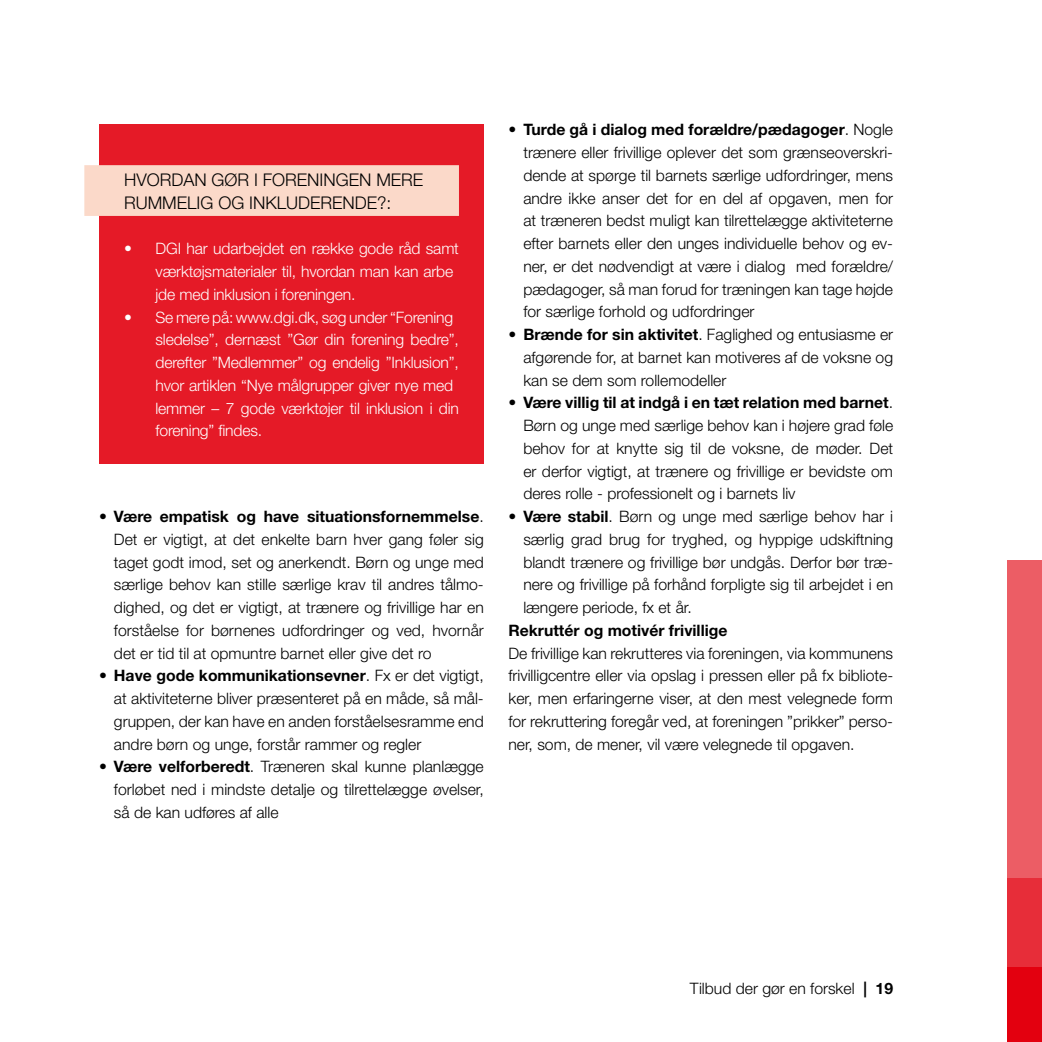
<style>
.page{position:relative;width:1042px;height:1042px;background:#fff}
.page>*{position:absolute;margin:0;border:0;box-sizing:border-box;transform-origin:0 0}
.t1{font:300 17.5px/22.8px "Helvetica Neue LT Std";color:#000}
.t2{font:300 15.75px/22.8px "Helvetica Neue LT Std";color:#000;text-align:justify}
.t3{font:300 15.75px/22.8px "Helvetica Neue LT Std";letter-spacing:-.01em;color:#fff}
.t4{font:700 15.75px "Helvetica Neue LT Std";color:#000}
.s1{font-weight:700}
</style>
<div class="page">
<div style="left:99px;top:124px;width:385px;height:340px;background:#e51a27"></div>
<div style="left:84px;top:165px;width:375px;height:51px;background:#fbd9c9"></div>
<div style="left:1007px;top:561px;width:35px;height:481px;background:#ec5d65"></div>
<div style="left:1007px;top:878px;width:35px;height:89px;background:#e72d39"></div>
<div style="left:1007px;top:967px;width:35px;height:75px;background:#e3000f"></div>
<p class="t1" style="left:124px;top:168px;width:301px">HVORDAN GØR I FORENINGEN MERE<br>RUMMELIG OG INKLUDERENDE?:</p>
<p class="t3" style="left:156px;top:237px;width:305px;text-indent:-32px">• DGI har udarbejdet en række gode råd samt værktøjsmaterialer til, hvordan man kan arbe jde med inklusion i foreningen.</p>
<p class="t3" style="left:156px;top:305px;width:305px;text-indent:-32px">• Se mere på: www.dgi.dk, søg under “Forening sledelse”, dernæst ”Gør din forening bedre”, derefter ”Medlemmer” og endelig ”Inklusion”, hvor artiklen “Nye målgrupper giver nye med lemmer – 7 gode værktøjer til inklusion i din forening” findes.</p>
<p class="t2" style="left:114px;top:505px;width:371px;text-indent:-15px">• <span class="s1">Være empatisk og have situationsfornemmelse</span>.<br>Det er vigtigt, at det enkelte barn hver gang føler sig taget godt imod, set og anerkendt. Børn og unge med særlige behov kan stille særlige krav til andres tålmo&shy;dighed, og det er vigtigt, at trænere og frivillige har en forståelse for børnenes udfordringer og ved, hvornår det er tid til at opmuntre barnet eller give det ro</p>
<p class="t2" style="left:114px;top:664px;width:371px;text-indent:-15px">• <span class="s1">Have gode kommunikationsevner</span>. Fx er det vigtigt, at aktiviteterne bliver præsenteret på en måde, så mål&shy;gruppen, der kan have en anden forståelsesramme end andre børn og unge, forstår rammer og regler</p>
<p class="t2" style="left:114px;top:755px;width:371px;text-indent:-15px">• <span class="s1">Være velforberedt</span>. Træneren skal kunne planlægge forløbet ned i mindste detalje og tilrettelægge øvelser, så de kan udføres af alle</p>
<p class="t2" style="left:523px;top:118px;width:371px;text-indent:-15px">• <span class="s1">Turde gå i dialog med forældre/pædagoger</span>. Nogle trænere eller frivillige oplever det som grænseoverskri&shy;dende at spørge til barnets særlige udfordringer, mens andre ikke anser det for en del af opgaven, men for at træneren bedst muligt kan tilrettelægge aktiviteterne efter barnets eller den unges individuelle behov og ev&shy;ner, er det nødvendigt at være i dialog med forældre/ pædagoger, så man forud for træningen kan tage højde for særlige forhold og udfordringer</p>
<p class="t2" style="left:523px;top:323px;width:371px;text-indent:-15px">• <span class="s1">Brænde for sin aktivitet</span>. Faglighed og entusiasme er afgørende for, at barnet kan motiveres af de voksne og kan se dem som rollemodeller</p>
<p class="t2" style="left:523px;top:391px;width:371px;text-indent:-15px">• <span class="s1">Være villig til at indgå i en tæt relation med barnet</span>.<br>Børn og unge med særlige behov kan i højere grad føle behov for at knytte sig til de voksne, de møder. Det er derfor vigtigt, at trænere og frivillige er bevidste om deres rolle - professionelt og i barnets liv</p>
<p class="t2" style="left:523px;top:505px;width:371px;text-indent:-15px">• <span class="s1">Være stabil</span>. Børn og unge med særlige behov har i særlig grad brug for tryghed, og hyppige udskiftning blandt trænere og frivillige bør undgås. Derfor bør træ&shy;nere og frivillige på forhånd forpligte sig til arbejdet i en længere periode, fx et år.</p>
<p class="t4" style="left:508px;top:620px;width:220px">Rekruttér og motivér frivillige</p>
<p class="t2" style="left:508px;top:641px;width:386px">De frivillige kan rekrutteres via foreningen, via kommunens frivilligcentre eller via opslag i pressen eller på fx bibliote&shy;ker, men erfaringerne viser, at den mest velegnede form for rekruttering foregår ved, at foreningen ”prikker” perso&shy;ner, som, de mener, vil være velegnede til opgaven.</p>
<p class="t2" style="left:690px;top:977px;width:205px">Tilbud der gør en forskel <span class="s1">| 19</span></p>
</div>
